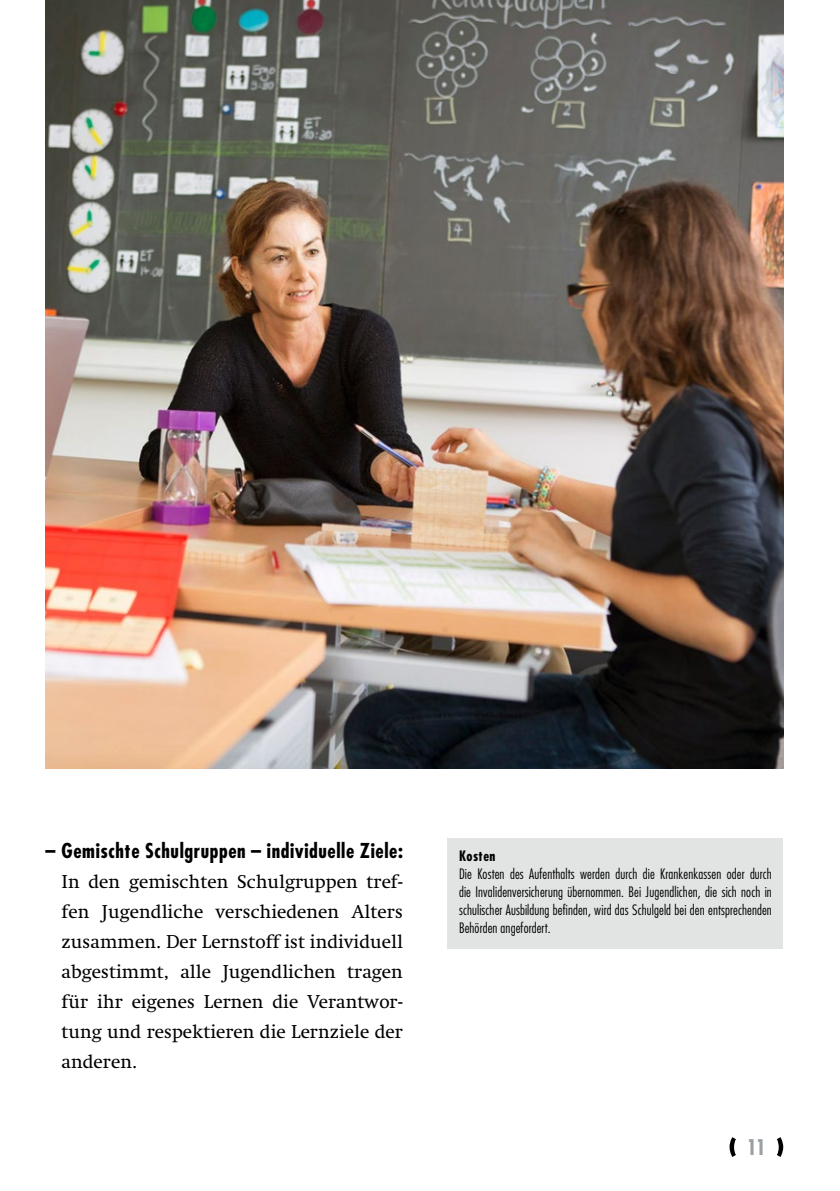
<style>
.page{position:relative;width:840px;height:1191px;background:#fff}
.page>*{position:absolute;margin:0;border:0;box-sizing:border-box;transform-origin:0 0}
.t1{font:700 condensed 21px "Futura LT";color:#9aa1a4}
.t2{font:700 condensed 20px "Futura LT";letter-spacing:.03em;color:#000}
.t3{font:19px/30px "Swift LT Std";color:#000;text-align:justify}
.t4{font:300 condensed 14px/18px "Futura LT";letter-spacing:.01em;color:#000;text-align:justify}
.t5{font:700 condensed 14px "Futura LT";letter-spacing:.03em;color:#000}
</style>
<div class="page">
<svg style="left:729px;top:1137px;width:6px;height:20px"></svg>
<svg style="left:777px;top:1137px;width:5px;height:20px"></svg>
<img style="left:45px;top:0;width:737px;height:768px">
<div style="left:447px;top:838px;width:335px;height:110px;background:#e2e3e3"></div>
<h2 class="t2" style="left:45px;top:838px;width:359px">– Gemischte Schulgruppen – individuelle Ziele:</h2>
<p class="t3" style="left:61px;top:867px;width:343px">In den gemischten Schulgruppen tref&shy;fen Jugendliche verschiedenen Alters zusammen. Der Lernstoff ist individuell abgestimmt, alle Jugendlichen tragen für ihr eigenes Lernen die Verantwor&shy;tung und respektieren die Lernziele der anderen.</p>
<p class="t5" style="left:459px;top:847px;width:38px">Kosten</p>
<p class="t4" style="left:459px;top:864px;width:314px">Die Kosten des Aufenthalts werden durch die Krankenkassen oder durch die Invalidenversicherung übernommen. Bei Jugendlichen, die sich noch in schulischer Ausbildung befinden, wird das Schulgeld bei den entsprechenden Behörden angefordert.</p>
<h1 class="t1" style="left:746px;top:1134px;width:21px">11</h1>
</div>
